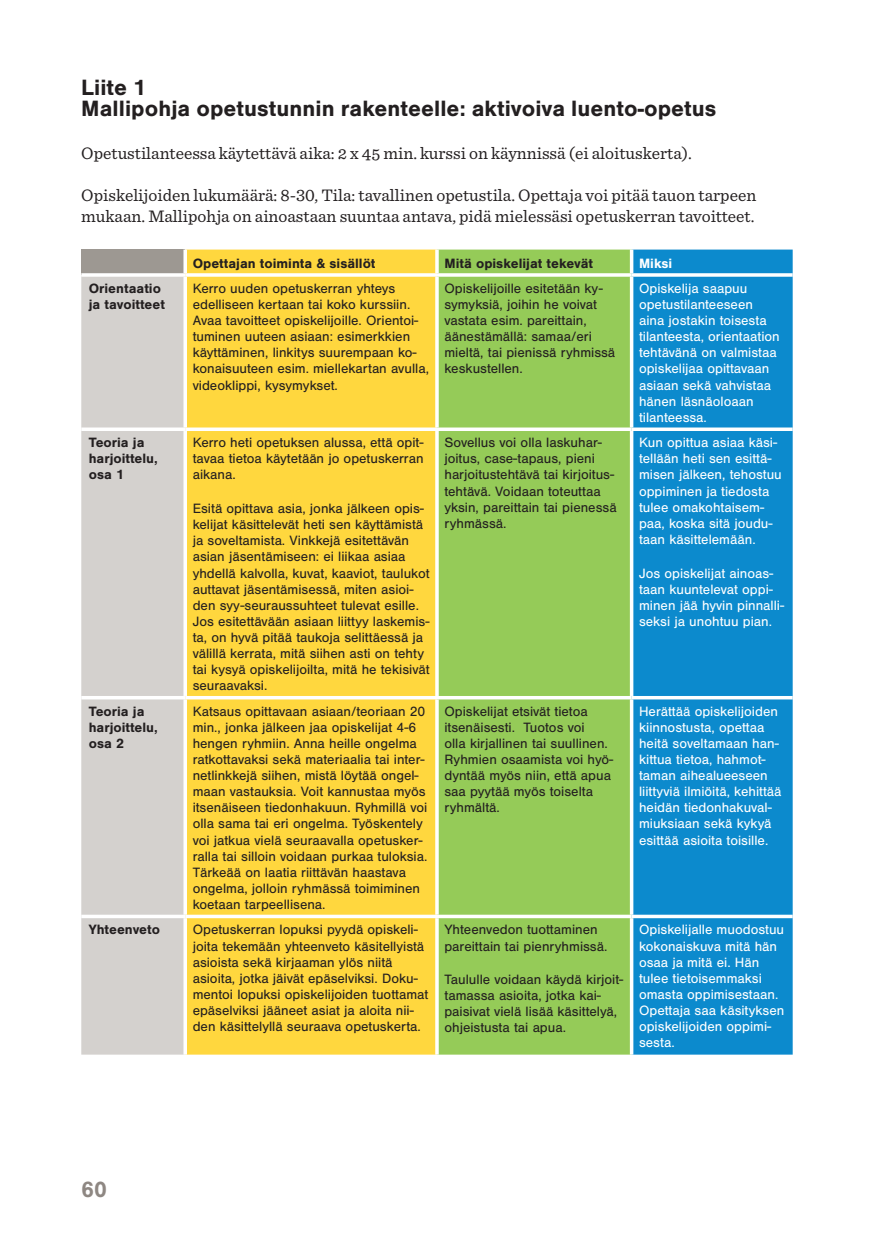
<style>
.page{position:relative;width:874px;height:1241px;background:#fff}
.page>*{position:absolute;margin:0;border:0;box-sizing:border-box;transform-origin:0 0}
.t1{font:700 22.93px/21px "Nimbus San";letter-spacing:.005em;color:#231f20}
.t2{font:700 22.93px "Nimbus San";color:#8e8782}
.t3{font:17.5px/21px "Sentinel";color:#231f20}
.t4{font:14px/16.1px "Nimbus San";color:#231f20}
.t5{font:14px/16.1px "Nimbus San";color:#fff}
.t6{font:700 14px/16.1px "Nimbus San";color:#231f20}
.t7{font:700 14px "Nimbus San";color:#fff}
</style>
<div class="page">
<div style="left:81px;top:249px;width:104px;height:26px;background:#9d9892"></div>
<div style="left:187px;top:249px;width:248px;height:805px;background:#ffd73e"></div>
<div style="left:438px;top:249px;width:191px;height:805px;background:#95cb58"></div>
<div style="left:633px;top:249px;width:159px;height:805px;background:#0c8acd"></div>
<div style="left:81px;top:277px;width:102px;height:777px;background:#d4d1ce"></div>
<svg style="left:183px;top:249px;width:4px;height:24px"></svg>
<svg style="left:629px;top:249px;width:4px;height:24px"></svg>
<hr style="left:81px;top:273px;width:104px;height:4px;background:#f4f4f3">
<svg style="left:185px;top:273px;width:252px;height:4px"></svg>
<svg style="left:183px;top:277px;width:1px;height:150px"></svg>
<svg style="left:437px;top:273px;width:194px;height:4px"></svg>
<svg style="left:631px;top:273px;width:161px;height:4px"></svg>
<svg style="left:629px;top:277px;width:1px;height:150px"></svg>
<svg style="left:81px;top:427px;width:104px;height:4px"></svg>
<svg style="left:185px;top:427px;width:252px;height:4px"></svg>
<svg style="left:183px;top:431px;width:1px;height:265px"></svg>
<svg style="left:437px;top:427px;width:194px;height:4px"></svg>
<svg style="left:631px;top:427px;width:161px;height:4px"></svg>
<svg style="left:629px;top:431px;width:1px;height:265px"></svg>
<hr style="left:81px;top:696px;width:104px;height:3px;background:#fff">
<hr style="left:185px;top:696px;width:252px;height:3px;background:#fff">
<svg style="left:183px;top:699px;width:4px;height:215px"></svg>
<hr style="left:437px;top:696px;width:194px;height:3px;background:#fff">
<hr style="left:631px;top:696px;width:161px;height:3px;background:#fff">
<svg style="left:629px;top:699px;width:4px;height:215px"></svg>
<svg style="left:81px;top:914px;width:104px;height:4px"></svg>
<svg style="left:185px;top:914px;width:252px;height:4px"></svg>
<svg style="left:183px;top:918px;width:4px;height:136px"></svg>
<svg style="left:437px;top:914px;width:194px;height:4px"></svg>
<svg style="left:631px;top:914px;width:161px;height:4px"></svg>
<svg style="left:629px;top:918px;width:4px;height:136px"></svg>
<h1 class="t1" style="left:81px;top:78px;width:636px">Liite 1<br>Mallipohja opetustunnin rakenteelle: aktivoiva luento-opetus</h1>
<p class="t3" style="left:81px;top:141px;width:611px">Opetustilanteessa käytettävä aika: 2 x 45 min. kurssi on käynnissä (ei aloituskerta).</p>
<p class="t3" style="left:81px;top:183px;width:676px">Opiskelijoiden lukumäärä: 8-30, Tila: tavallinen opetustila. Opettaja voi pitää tauon tarpeen mukaan. Mallipohja on ainoastaan suuntaa antava, pidä mielessäsi opetuskerran tavoitteet.</p>
<p class="t6" style="left:192px;top:255px;width:184px">Opettajan toiminta &amp; sisällöt</p>
<p class="t6" style="left:444px;top:255px;width:150px">Mitä opiskelijat tekevät</p>
<p class="t7" style="left:638px;top:255px;width:35px">Miksi</p>
<p class="t6" style="left:89px;top:280px;width:78px">Orientaatio ja tavoitteet</p>
<p class="t4" style="left:192px;top:280px;width:238px">Kerro uuden opetuskerran yhteys edelliseen kertaan tai koko kurssiin.<br>Avaa tavoitteet opiskelijoille. Orientoi&shy;tuminen uuteen asiaan: esimerkkien käyttäminen, linkitys suurempaan ko&shy;konaisuuteen esim. miellekartan avulla, videoklippi, kysymykset.</p>
<p class="t4" style="left:444px;top:280px;width:172px">Opiskelijoille esitetään ky&shy;symyksiä, joihin he voivat vastata esim. pareittain, äänestämällä: samaa/eri mieltä, tai pienissä ryhmissä keskustellen.</p>
<p class="t5" style="left:638px;top:280px;width:142px">Opiskelija saapuu opetustilanteeseen aina jostakin toisesta tilanteesta, orientaation tehtävänä on valmistaa opiskelijaa opittavaan asiaan sekä vahvistaa hänen läsnäoloaan tilanteessa.</p>
<p class="t6" style="left:89px;top:434px;width:71px">Teoria ja harjoittelu, osa 1</p>
<p class="t4" style="left:192px;top:434px;width:232px;text-align:justify">Kerro heti opetuksen alussa, että opit&shy;tavaa tietoa käytetään jo opetuskerran aikana.</p>
<p class="t4" style="left:192px;top:500px;width:238px">Esitä opittava asia, jonka jälkeen opis&shy;kelijat käsittelevät heti sen käyttämistä ja soveltamista. Vinkkejä esitettävän asian jäsentämiseen: ei liikaa asiaa yhdellä kalvolla, kuvat, kaaviot, taulukot auttavat jäsentämisessä, miten asioi&shy;den syy-seuraussuhteet tulevat esille.<br>Jos esitettävään asiaan liittyy laskemis&shy;ta, on hyvä pitää taukoja selittäessä ja välillä kerrata, mitä siihen asti on tehty tai kysyä opiskelijoilta, mitä he tekisivät seuraavaksi.</p>
<p class="t4" style="left:444px;top:434px;width:174px">Sovellus voi olla laskuhar&shy;joitus, case-tapaus, pieni harjoitustehtävä tai kirjoitus&shy;tehtävä. Voidaan toteuttaa yksin, pareittain tai pienessä ryhmässä.</p>
<p class="t5" style="left:638px;top:434px;width:144px">Kun opittua asiaa käsi&shy;tellään heti sen esittä&shy;misen jälkeen, tehostuu oppiminen ja tiedosta tulee omakohtaisem&shy;paa, koska sitä joudu&shy;taan käsittelemään.</p>
<p class="t5" style="left:638px;top:565px;width:147px">Jos opiskelijat ainoas&shy;taan kuuntelevat oppi&shy;minen jää hyvin pinnalli&shy;seksi ja unohtuu pian.</p>
<p class="t6" style="left:89px;top:703px;width:71px">Teoria ja harjoittelu, osa 2</p>
<p class="t4" style="left:192px;top:703px;width:236px">Katsaus opittavaan asiaan/teoriaan 20 min., jonka jälkeen jaa opiskelijat 4-6 hengen ryhmiin. Anna heille ongelma ratkottavaksi sekä materiaalia tai inter&shy;netlinkkejä siihen, mistä löytää ongel&shy;maan vastauksia. Voit kannustaa myös itsenäiseen tiedonhakuun. Ryhmillä voi olla sama tai eri ongelma. Työskentely voi jatkua vielä seuraavalla opetusker&shy;ralla tai silloin voidaan purkaa tuloksia.<br>Tärkeää on laatia riittävän haastava ongelma, jolloin ryhmässä toimiminen koetaan tarpeellisena.</p>
<p class="t4" style="left:444px;top:703px;width:170px">Opiskelijat etsivät tietoa itsenäisesti. Tuotos voi<br>olla kirjallinen tai suullinen.<br>Ryhmien osaamista voi hyö&shy;dyntää myös niin, että apua saa pyytää myös toiselta ryhmältä.</p>
<p class="t5" style="left:638px;top:703px;width:144px">Herättää opiskelijoiden kiinnostusta, opettaa heitä soveltamaan han&shy;kittua tietoa, hahmot&shy;taman aihealueeseen liittyviä ilmiöitä, kehittää heidän tiedonhakuval&shy;miuksiaan sekä kykyä esittää asioita toisille.</p>
<p class="t6" style="left:89px;top:921px;width:73px">Yhteenveto</p>
<p class="t4" style="left:192px;top:921px;width:237px">Opetuskerran lopuksi pyydä opiskeli&shy;joita tekemään yhteenveto käsitellyistä asioista sekä kirjaaman ylös niitä asioita, jotka jäivät epäselviksi. Doku&shy;mentoi lopuksi opiskelijoiden tuottamat epäselviksi jääneet asiat ja aloita nii&shy;den käsittelyllä seuraava opetuskerta.</p>
<p class="t4" style="left:444px;top:921px;width:164px">Yhteenvedon tuottaminen pareittain tai pienryhmissä.</p>
<p class="t5" style="left:638px;top:921px;width:147px">Opiskelijalle muodostuu kokonaiskuva mitä hän osaa ja mitä ei. Hän tulee tietoisemmaksi omasta oppimisestaan.<br>Opettaja saa käsityksen opiskelijoiden oppimi&shy;sesta.</p>
<p class="t4" style="left:444px;top:971px;width:180px">Taululle voidaan käydä kirjoit&shy;tamassa asioita, jotka kai&shy;paisivat vielä lisää käsittelyä, ohjeistusta tai apua.</p>
<h1 class="t2" style="left:81px;top:1176px;width:27px">60</h1>
</div>
